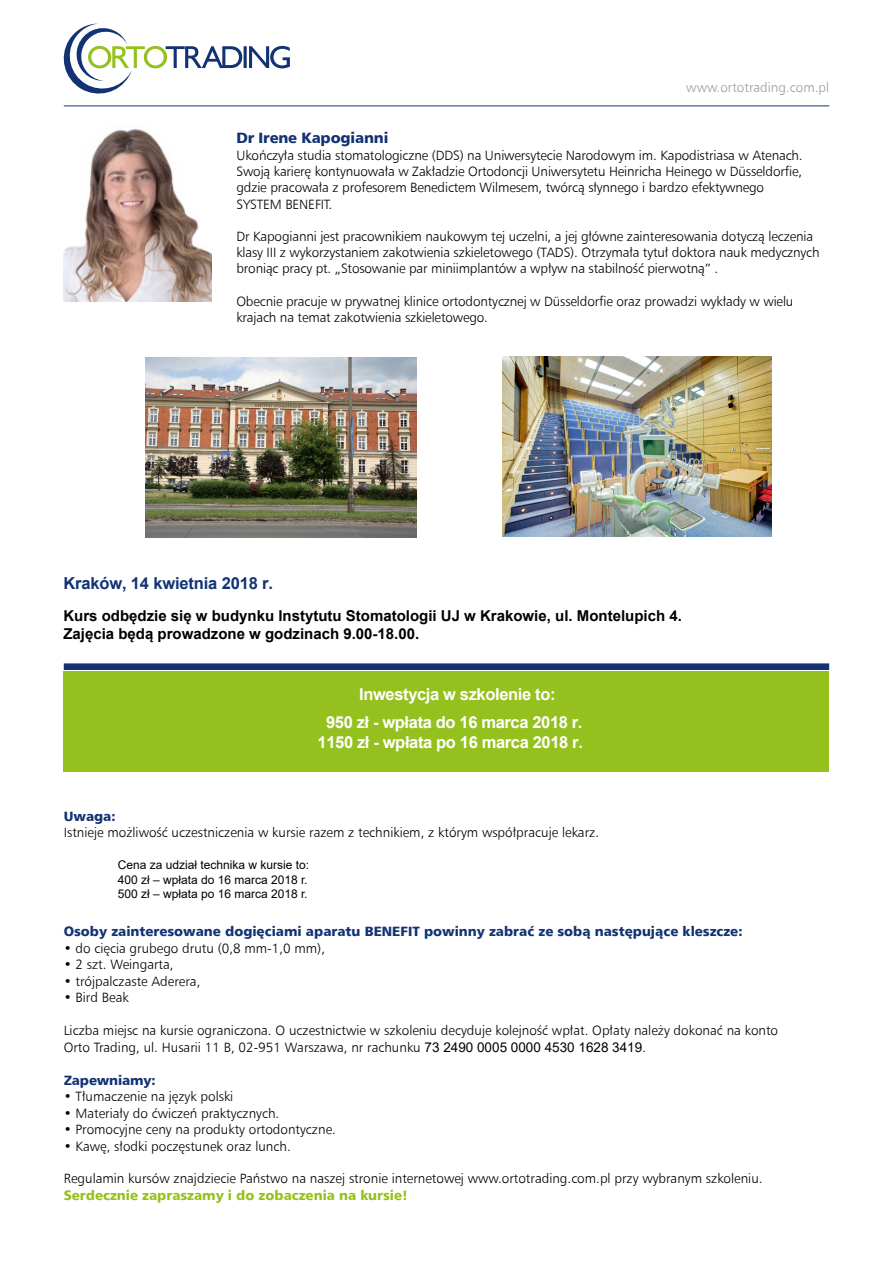
<style>
.page{position:relative;width:893px;height:1263px;background:#fff}
.page>*{position:absolute;margin:0;border:0;box-sizing:border-box;transform-origin:0 0}
.t1{font:700 16.5px/28.2px "Arial";letter-spacing:-.02em;color:#fff;text-align:center}
.t2{font:700 16.5px "Arial";letter-spacing:-.01em;color:#123274}
.t3{font:700 15px/18px "Arial";color:#000}
.t4{font:15px "Humnst 777 Blk EU";letter-spacing:-.01em;color:#123274}
.t5{font:13.5px/16.2px "Humnst 777 Lt EU";letter-spacing:-.01em;color:#000}
.t6{font:13.5px "Humnst 777 Blk EU";color:#123274}
.t7{font:13.5px "Humnst 777 Blk EU";color:#95c11f}
.t8{font:13.5px "Humnst 777 Lt EU";color:#9d9d9c}
.t9{font:12px/14.7px "Arial";color:#000}
.s1{font-family:"Arial"}
.s2{font-family:"Arial";font-size:12px}
</style>
<div class="page">
<svg style="left:64px;top:24px;width:226px;height:70px"></svg>
<hr style="left:64px;top:105px;width:765px;height:1px;background:#123274">
<img style="left:64px;top:129px;width:147px;height:172px">
<div style="left:64px;top:671px;width:765px;height:101px;background:#95c11f"></div>
<div style="left:64px;top:664px;width:765px;height:5px;background:#123274"></div>
<img style="left:146px;top:357px;width:271px;height:181px">
<img style="left:502px;top:357px;width:269px;height:179px">
<p class="t8" style="left:686px;top:79px;width:144px">www.ortotrading.com.pl</p>
<p class="t4" style="left:236px;top:128px;width:153px">Dr Irene Kapogianni</p>
<p class="t5" style="left:236px;top:147px;width:568px">Ukończyła studia stomatologiczne (DDS) na Uniwersytecie Narodowym im. Kapodistriasa w Atenach.<br>Swoją karierę kontynuowała w Zakładzie Ortodoncji Uniwersytetu Heinricha Heinego w Düsseldorfie, gdzie pracowała z profesorem Benedictem Wilmesem, twórcą słynnego i bardzo efektywnego SYSTEM BENEFIT.</p>
<p class="t5" style="left:236px;top:228px;width:585px">Dr Kapogianni jest pracownikiem naukowym tej uczelni, a jej główne zainteresowania dotyczą leczenia klasy III z wykorzystaniem zakotwienia szkieletowego (TADS). Otrzymała tytuł doktora nauk medycznych broniąc pracy pt. „Stosowanie par miniimplantów a wpływ na stabilność pierwotną” .</p>
<p class="t5" style="left:236px;top:293px;width:559px">Obecnie pracuje w prywatnej klinice ortodontycznej w Düsseldorfie oraz prowadzi wykłady w wielu krajach na temat zakotwienia szkieletowego.</p>
<p class="t2" style="left:63px;top:571px;width:211px">Kraków, 14 kwietnia 2018 r.</p>
<p class="t3" style="left:63px;top:607px;width:620px">Kurs odbędzie się w budynku Instytutu Stomatologii UJ w Krakowie, ul. Montelupich 4.<br>Zajęcia będą prowadzone w godzinach 9.00-18.00.</p>
<p class="t1" style="left:326px;top:680px;width:258px">Inwestycja w szkolenie to:<br>950 zł - wpłata do 16 marca 2018 r.</p>
<p class="t1" style="left:318px;top:728px;width:267px">1150 zł - wpłata po 16 marca 2018 r.</p>
<p class="t6" style="left:64px;top:807px;width:53px">Uwaga:</p>
<p class="t5" style="left:64px;top:824px;width:537px">Istnieje możliwość uczestniczenia w kursie razem z technikiem, z którym współpracuje lekarz.</p>
<p class="t9" style="left:118px;top:857px;width:193px">Cena za udział technika w kursie to:<br>400 zł – wpłata do 16 marca 2018 r.<br>500 zł – wpłata po 16 marca 2018 r.</p>
<p class="t6" style="left:64px;top:923px;width:680px">Osoby zainteresowane dogięciami aparatu BENEFIT powinny zabrać ze sobą następujące kleszcze:</p>
<p class="t5" style="left:64px;top:940px;width:263px">• do cięcia grubego drutu (0,8 mm-1,0 mm),</p>
<p class="t5" style="left:64px;top:956px;width:111px">• 2 szt. Weingarta,</p>
<p class="t5" style="left:64px;top:973px;width:138px">• trójpalczaste Aderera,</p>
<p class="t5" style="left:64px;top:989px;width:66px">• Bird Beak</p>
<p class="t5" style="left:64px;top:1022px;width:716px">Liczba miejsc na kursie ograniczona. O uczestnictwie w szkoleniu decyduje kolejność wpłat. Opłaty należy dokonać na konto<br>Orto Trading, ul. Husarii 11 B, 02-951 Warszawa, nr rachunku <span class="s1">73 2490 0005 0000 4530 1628 3419</span><span class="s2">.</span></p>
<p class="t6" style="left:64px;top:1071px;width:93px">Zapewniamy:</p>
<p class="t5" style="left:64px;top:1088px;width:171px">• Tłumaczenie na język polski</p>
<p class="t5" style="left:64px;top:1105px;width:217px">• Materiały do ćwiczeń praktycznych.</p>
<p class="t5" style="left:64px;top:1121px;width:274px">• Promocyjne ceny na produkty ortodontyczne.</p>
<p class="t5" style="left:64px;top:1138px;width:228px">• Kawę, słodki poczęstunek oraz lunch.</p>
<p class="t5" style="left:64px;top:1170px;width:700px">Regulamin kursów znajdziecie Państwo na naszej stronie internetowej www.ortotrading.com.pl przy wybranym szkoleniu.</p>
<p class="t7" style="left:64px;top:1186px;width:346px">Serdecznie zapraszamy i do zobaczenia na kursie!</p>
</div>
